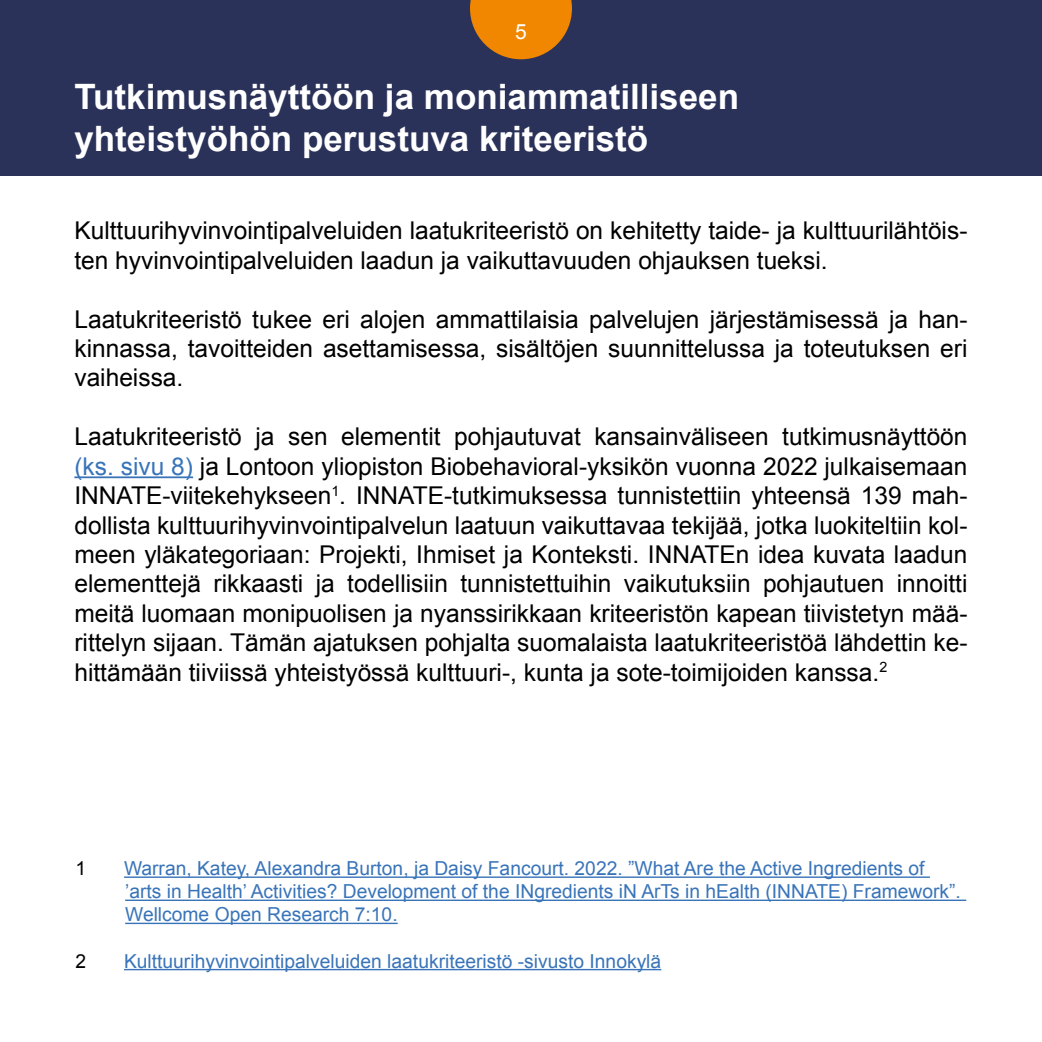
<style>
.page{position:relative;width:1042px;height:1042px;background:#fff}
.page>*{position:absolute;margin:0;border:0;box-sizing:border-box;transform-origin:0 0}
.t1{font:700 35px/42px "Arial";color:#fff}
.t2{font:24.5px/29.4px "Arial";color:#000;text-align:justify}
.t3{font:21px "Arial";color:#fff}
.alaviite_8{font:19.25px/23.1px "Arial";color:#3974b9}
.alaviite_8-2{font:19.25px "Arial";color:#000}
.s1{color:#3974b9}
</style>
<div class="page">
<div style="left:0;top:0;width:1042px;height:175px;background:#2a3259"></div>
<svg style="left:470px;top:0;width:102px;height:59px"></svg>
<hr style="left:74px;top:476px;width:119px;height:2px;background:#3974b9">
<hr style="left:124px;top:876px;width:806px;height:2px;background:#3974b9">
<hr style="left:125px;top:899px;width:841px;height:2px;background:#3974b9">
<hr style="left:125px;top:922px;width:273px;height:2px;background:#3974b9">
<hr style="left:124px;top:969px;width:537px;height:1px;background:#3974b9">
<p class="t3" style="left:515px;top:18px;width:13px">5</p>
<h1 class="t1" style="left:74px;top:77px;width:666px">Tutkimusnäyttöön ja moniammatilliseen yhteistyöhön perustuva kriteeristö</h1>
<p class="t2" style="left:74px;top:216px;width:894px">Kulttuurihyvinvointipalveluiden laatukriteeristö on kehitetty taide- ja kulttuurilähtöis&shy;ten hyvinvointipalveluiden laadun ja vaikuttavuuden ohjauksen tueksi.</p>
<p class="t2" style="left:74px;top:305px;width:894px">Laatukriteeristö tukee eri alojen ammattilaisia palvelujen järjestämisessä ja han&shy;kinnassa, tavoitteiden asettamisessa, sisältöjen suunnittelussa ja toteutuksen eri vaiheissa.</p>
<p class="t2" style="left:74px;top:422px;width:894px">Laatukriteeristö ja sen elementit pohjautuvat kansainväliseen tutkimusnäyttöön <span class="s1">(ks. sivu 8)</span> ja Lontoon yliopiston Biobehavioral-yksikön vuonna 2022 julkaisemaan INNATE-viitekehykseen<sup>1</sup>. INNATE-tutkimuksessa tunnistettiin yhteensä 139 mah&shy;dollista kulttuurihyvinvointipalvelun laatuun vaikuttavaa tekijää, jotka luokiteltiin kol&shy;meen yläkategoriaan: Projekti, Ihmiset ja Konteksti. INNATEn idea kuvata laadun elementtejä rikkaasti ja todellisiin tunnistettuihin vaikutuksiin pohjautuen innoitti meitä luomaan monipuolisen ja nyanssirikkaan kriteeristön kapean tiivistetyn mää&shy;rittelyn sijaan. Tämän ajatuksen pohjalta suomalaista laatukriteeristöä lähdettin ke&shy;hittämään tiiviissä yhteistyössä kulttuuri-, kunta ja sote-toimijoiden kanssa.<sup>2</sup></p>
<p class="alaviite_8-2" style="left:76px;top:856px;width:12px">1</p>
<p class="alaviite_8" style="left:124px;top:857px;width:838px">Warran, Katey, Alexandra Burton, ja Daisy Fancourt. 2022. ”What Are the Active Ingredients of ’arts in Health’ Activities? Development of the INgredients iN ArTs in hEalth (INNATE) Framework”.<br>Wellcome Open Research 7:10.</p>
<p class="alaviite_8-2" style="left:76px;top:948px;width:12px">2</p>
<p class="alaviite_8" style="left:124px;top:949px;width:539px">Kulttuurihyvinvointipalveluiden laatukriteeristö -sivusto Innokylä</p>
</div>
